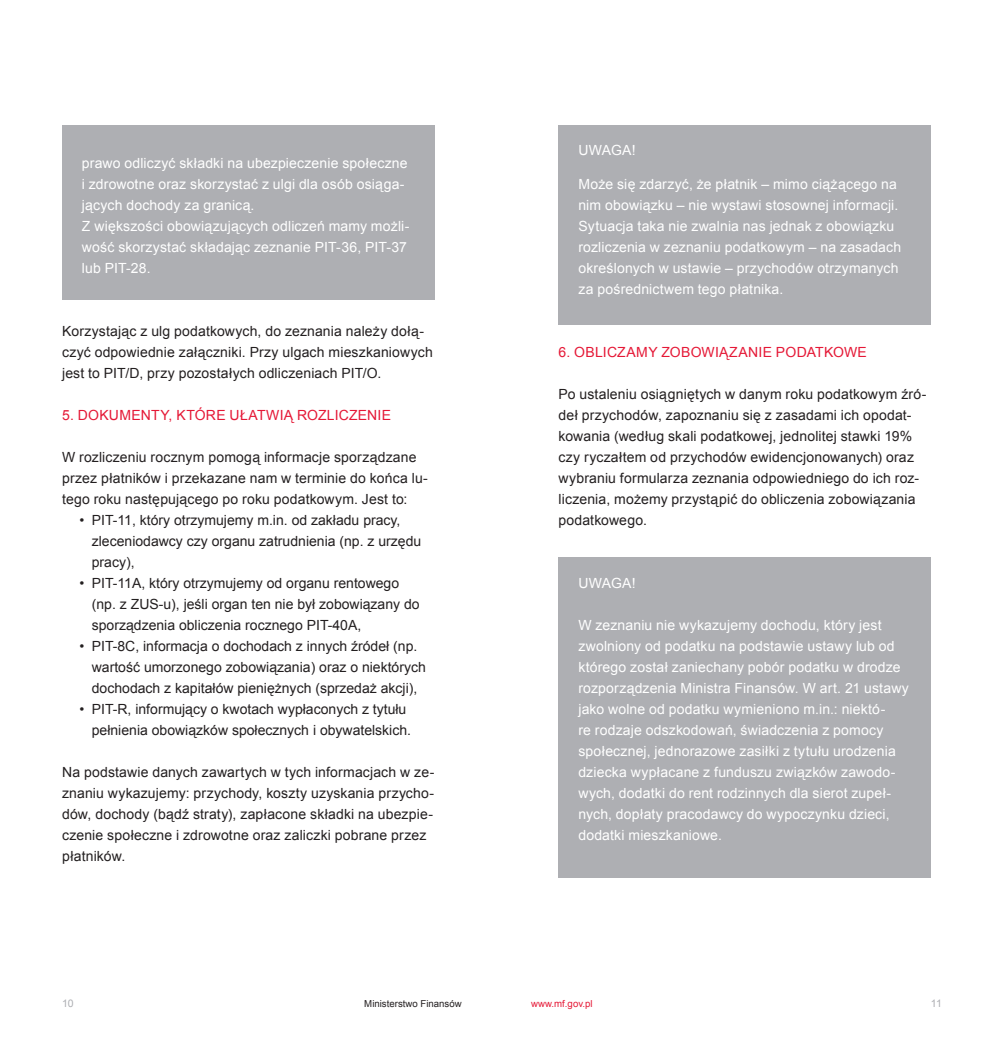
<style>
.page{position:relative;width:993px;height:1042px;background:#fff}
.page>*{position:absolute;margin:0;border:0;box-sizing:border-box;transform-origin:0 0}
.t1{font:14px/21px "Arial";letter-spacing:.01em;color:#231f20}
.t2{font:14px/21px "Arial";letter-spacing:.01em;color:#fff}
.t3{font:14px "Arial";letter-spacing:.02em;color:#e51836}
.t4{font:14px "Arial";letter-spacing:.045em;color:#e51836}
.t5{font:10.5px "Arial";color:#aeafb3}
.t6{font:9.62px "Arial";color:#231f20}
.t7{font:9.62px "Arial";color:#e51836}
</style>
<div class="page">
<div style="left:62px;top:125px;width:372px;height:174px;background:#aeafb3"></div>
<div style="left:558px;top:125px;width:372px;height:200px;background:#aeafb3"></div>
<div style="left:558px;top:557px;width:372px;height:320px;background:#aeafb3"></div>
<p class="t2" style="left:82px;top:153px;width:329px">prawo odliczyć składki na ubezpieczenie społeczne i zdrowotne oraz skorzystać z ulgi dla osób osiąga&shy;jących dochody za granicą.<br>Z większości obowiązujących odliczeń mamy możli&shy;wość skorzystać składając zeznanie PIT-36, PIT-37 lub PIT-28.</p>
<p class="t1" style="left:62px;top:321px;width:372px">Korzystając z ulg podatkowych, do zeznania należy dołą&shy;czyć odpowiednie załączniki. Przy ulgach mieszkaniowych jest to PIT/D, przy pozostałych odliczeniach PIT/O.</p>
<p class="t4" style="left:62px;top:406px;width:196px">5. Dokum enty, które ułatwi</p>
<p class="t3" style="left:284px;top:406px;width:109px">ą rozli czeni e</p>
<p class="t1" style="left:62px;top:447px;width:367px">W rozliczeniu rocznym pomogą informacje sporządzane przez płatników i przekazane nam w terminie do końca lu&shy;tego roku następującego po roku podatkowym. Jest to:</p>
<p class="t1" style="left:92px;top:510px;width:331px;text-indent:-12px">• PIT-11, który otrzymujemy m.in. od zakładu pracy, zleceniodawcy czy organu zatrudnienia (np. z urzędu pracy),</p>
<p class="t1" style="left:92px;top:573px;width:329px;text-indent:-12px">• PIT-11A, który otrzymujemy od organu rentowego (np. z ZUS-u), jeśli organ ten nie był zobowiązany do sporządzenia obliczenia rocznego PIT-40A,</p>
<p class="t1" style="left:92px;top:636px;width:335px;text-indent:-12px">• PIT-8C, informacja o dochodach z innych źródeł (np. wartość umorzonego zobowiązania) oraz o niektórych dochodach z kapitałów pieniężnych (sprzedaż akcji),</p>
<p class="t1" style="left:92px;top:699px;width:321px;text-indent:-12px">• PIT-R, informujący o kwotach wypłaconych z tytułu pełnienia obowiązków społecznych i obywatelskich.</p>
<p class="t1" style="left:62px;top:762px;width:373px">Na podstawie danych zawartych w tych informacjach w ze&shy;znaniu wykazujemy: przychody, koszty uzyskania przycho&shy;dów, dochody (bądź straty), zapłacone składki na ubezpie&shy;czenie społeczne i zdrowotne oraz zaliczki pobrane przez płatników.</p>
<p class="t2" style="left:578px;top:140px;width:59px">UWAGA!</p>
<p class="t2" style="left:578px;top:174px;width:324px">Może się zdarzyć, że płatnik – mimo ciążącego na nim obowiązku – nie wystawi stosownej informacji.<br>Sytuacja taka nie zwalnia nas jednak z obowiązku rozliczenia w zeznaniu podatkowym – na zasadach określonych w ustawie – przychodów otrzymanych za pośrednictwem tego płatnika.</p>
<p class="t3" style="left:558px;top:343px;width:310px">6. Obli czamy zobowiązani e podatkowe</p>
<p class="t1" style="left:558px;top:384px;width:369px">Po ustaleniu osiągniętych w danym roku podatkowym źró&shy;deł przychodów, zapoznaniu się z zasadami ich opodat&shy;kowania (według skali podatkowej, jednolitej stawki 19% czy ryczałtem od przychodów ewidencjonowanych) oraz wybraniu formularza zeznania odpowiedniego do ich roz&shy;liczenia, możemy przystąpić do obliczenia zobowiązania podatkowego.</p>
<p class="t2" style="left:578px;top:573px;width:59px">UWAGA!</p>
<p class="t2" style="left:578px;top:615px;width:332px">W zeznaniu nie wykazujemy dochodu, który jest zwolniony od podatku na podstawie ustawy lub od którego został zaniechany pobór podatku w drodze rozporządzenia Ministra Finansów. W art. 21 ustawy jako wolne od podatku wymieniono m.in.: niektó-<br>re rodzaje odszkodowań, świadczenia z pomocy społecznej, jednorazowe zasiłki z tytułu urodzenia dziecka wypłacane z funduszu związków zawodo&shy;wych, dodatki do rent rodzinnych dla sierot zupeł&shy;nych, dopłaty pracodawcy do wypoczynku dzieci, dodatki mieszkaniowe.</p>
<p class="t5" style="left:62px;top:996px;width:13px">10</p>
<p class="t6" style="left:364px;top:997px;width:99px">Ministerstwo Finansów</p>
<p class="t7" style="left:531px;top:997px;width:63px">www.mf.gov.pl</p>
<p class="t5" style="left:930px;top:996px;width:12px">11</p>
</div>
